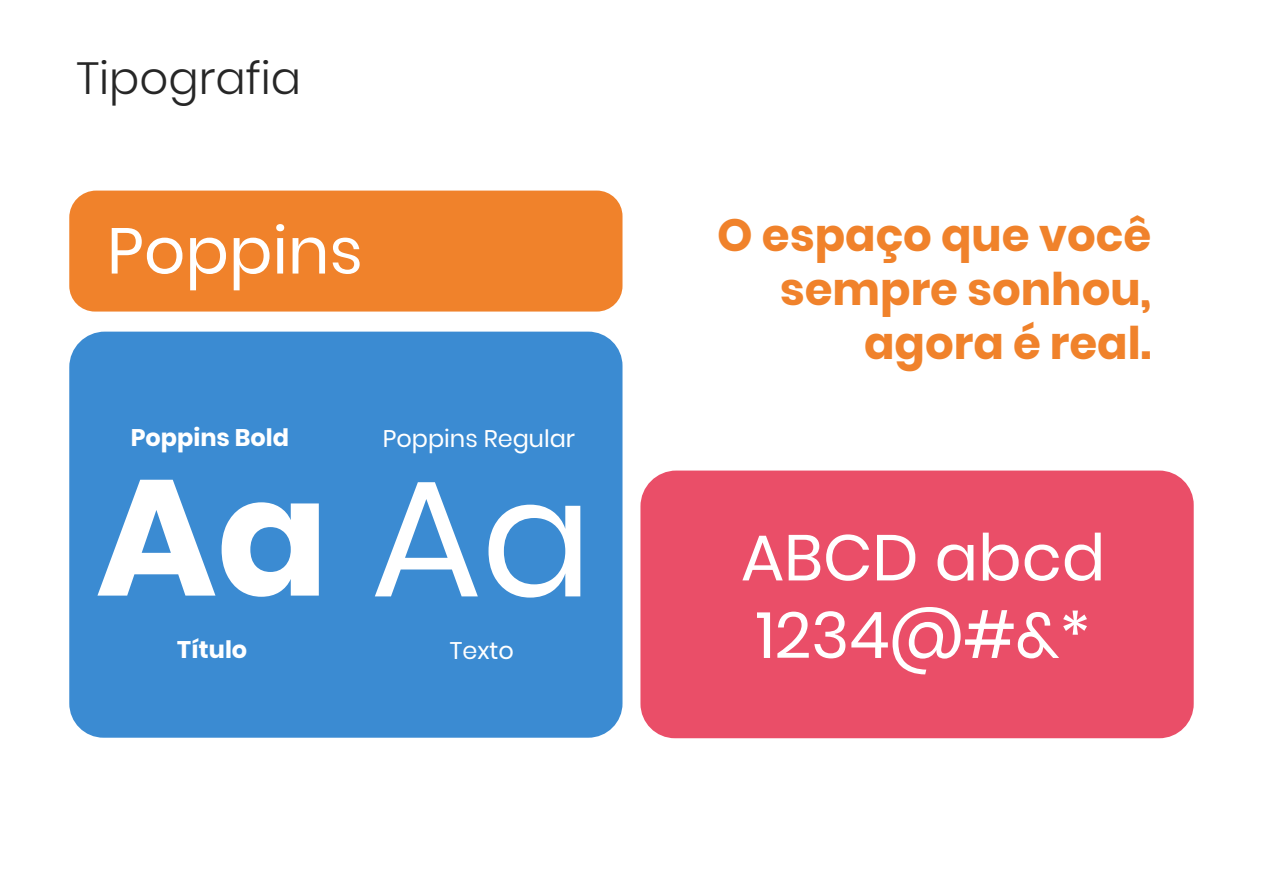
<style>
.page{position:relative;width:1263px;height:893px;background:#fff}
.page>*{position:absolute;margin:0;border:0;box-sizing:border-box;transform-origin:0 0}
.t1{font:700 165px "Poppins";color:#fff}
.t2{font:64.65px/77.6px "Poppins";color:#fff}
.t3{font:700 45px/54px "Poppins";color:#f0822b;text-align:right}
.t4{font:300 45px "Poppins";color:#262626}
.t5{font:24px "Poppins";color:#fff}
.t6{font:700 24px "Poppins";color:#fff}
.s1{font-weight:400}
</style>
<div class="page">
<div style="left:69px;top:191px;width:553px;height:121px;background:#f0822b;border-radius:26px"></div>
<div style="left:69px;top:332px;width:553px;height:406px;background:#3b8bd2;border-radius:35px"></div>
<div style="left:640px;top:471px;width:554px;height:267px;background:#ea4e68;border-radius:35px"></div>
<p class="t4" style="left:76px;top:52px;width:226px">Tipografia</p>
<h2 class="t2" style="left:107px;top:212px;width:257px">Poppins</h2>
<p class="t6" style="left:131px;top:423px;width:160px">Poppins Bold</p>
<p class="t5" style="left:383px;top:424px;width:194px">Poppins Regular</p>
<h1 class="t1" style="left:96px;top:442px;width:498px">Aa <span class="s1">Aa</span></h1>
<p class="t6" style="left:177px;top:635px;width:72px">Título</p>
<p class="t5" style="left:450px;top:636px;width:66px">Texto</p>
<p class="t3" style="left:717px;top:209px;width:436px">O espaço que você sempre sonhou, agora é real.</p>
<h2 class="t2" style="left:741px;top:519px;width:366px">ABCD abcd<br>1234@#&amp;*</h2>
</div>
